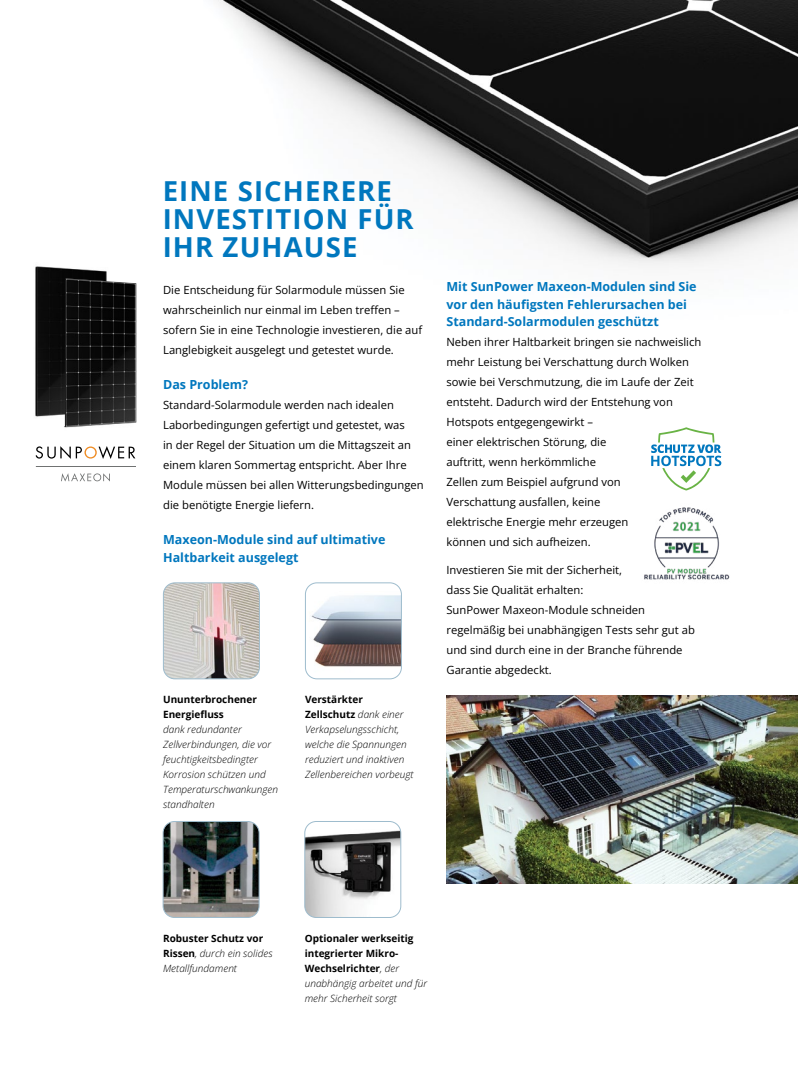
<style>
.page{position:relative;width:798px;height:1071px;background:#fff}
.page>*{position:absolute;margin:0;border:0;box-sizing:border-box;transform-origin:0 0}
.t1{font:700 27.5px/27.5px "Open Sans";letter-spacing:.04em;color:#0077be}
.t2{font:700 12.5px/17.5px "Open Sans";color:#0077be}
.t3{font:11.25px/20px "Open Sans";color:#000}
.t4{font:italic 10px/15px "Open Sans";color:#000}
.t5{font:700 10px/15px "Open Sans";color:#000}
.s1{font-weight:700;font-style:normal}
.s2{font-weight:400;font-style:italic}
</style>
<div class="page">
<img style="left:218px;top:0;width:579px;height:266px">
<img style="left:305px;top:822px;width:95px;height:95px">
<div style="left:304px;top:820px;width:97px;height:97px;border:1px solid #9ebccd;border-radius:12px"></div>
<img style="left:305px;top:582px;width:96px;height:96px">
<div style="left:305px;top:582px;width:96px;height:97px;border:1px solid #9ebccd;border-radius:12px"></div>
<img style="left:163px;top:822px;width:96px;height:95px">
<div style="left:163px;top:820px;width:96px;height:97px;border:1px solid #9ebccd;border-radius:12px"></div>
<img style="left:163px;top:584px;width:96px;height:94px">
<div style="left:163px;top:582px;width:97px;height:97px;border:1px solid #9ebccd;border-radius:12px"></div>
<img style="left:446px;top:695px;width:351px;height:187px">
<img style="left:35px;top:266px;width:72px;height:151px">
<img style="left:61px;top:278px;width:76px;height:150px">
<hr style="left:36px;top:465px;width:99px;height:1px;background:#707272">
<svg style="left:36px;top:446px;width:99px;height:13px"></svg>
<svg style="left:61px;top:473px;width:49px;height:8px"></svg>
<img style="left:644px;top:507px;width:86px;height:73px">
<svg style="left:651px;top:427px;width:70px;height:63px"></svg>
<h1 class="t1" style="left:163px;top:177px;width:252px">EINE SICHERERE<br>INVESTITION FÜR<br>IHR ZUHAUSE</h1>
<p class="t3" style="left:163px;top:279px;width:260px">Die Entscheidung für Solarmodule müssen Sie wahrscheinlich nur einmal im Leben treffen – sofern Sie in eine Technologie investieren, die auf Langlebigkeit ausgelegt und getestet wurde.</p>
<p class="t2" style="left:163px;top:375px;width:86px">Das Problem?</p>
<p class="t3" style="left:163px;top:394px;width:262px">Standard-Solarmodule werden nach idealen Laborbedingungen gefertigt und getestet, was<br>in der Regel der Situation um die Mittagszeit an einem klaren Sommertag entspricht. Aber Ihre Module müssen bei allen Witterungsbedingungen die benötigte Energie liefern.</p>
<p class="t2" style="left:163px;top:530px;width:224px">Maxeon-Module sind auf ultimative<br>Haltbarkeit ausgelegt</p>
<p class="t5" style="left:163px;top:691px;width:95px">Ununterbrochener<br>Energiefluss</p>
<p class="t4" style="left:163px;top:721px;width:116px">dank redundanter<br>Zellverbindungen, die vor feuchtigkeitsbedingter<br>Korrosion schützen und<br>Temperaturschwankungen standhalten</p>
<p class="t4" style="left:305px;top:691px;width:110px"><span class="s1">Verstärkter<br>Zellschutz</span> dank einer<br>Verkapselungsschicht, welche die Spannungen reduziert und inaktiven<br>Zellenbereichen vorbeugt</p>
<p class="t2" style="left:446px;top:277px;width:251px">Mit SunPower Maxeon-Modulen sind Sie vor den häufigsten Fehlerursachen bei<br>Standard-Solarmodulen geschützt</p>
<p class="t3" style="left:446px;top:332px;width:256px">Neben ihrer Haltbarkeit bringen sie nachweislich mehr Leistung bei Verschattung durch Wolken sowie bei Verschmutzung, die im Laufe der Zeit entsteht. Dadurch wird der Entstehung von Hotspots entgegengewirkt –<br>einer elektrischen Störung, die<br>auftritt, wenn herkömmliche<br>Zellen zum Beispiel aufgrund von<br>Verschattung ausfallen, keine<br>elektrische Energie mehr erzeugen<br>können und sich aufheizen.</p>
<p class="t3" style="left:446px;top:559px;width:250px">Investieren Sie mit der Sicherheit,<br>dass Sie Qualität erhalten:<br>SunPower Maxeon-Module schneiden regelmäßig bei unabhängigen Tests sehr gut ab und sind durch eine in der Branche führende Garantie abgedeckt.</p>
<p class="t4" style="left:163px;top:930px;width:111px"><span class="s1">Robuster Schutz vor<br>Rissen</span>, durch ein solides<br>Metallfundament</p>
<p class="t5" style="left:304px;top:930px;width:124px">Optionaler werkseitig integrierter Mikro-<br>Wechselrichter<span class="s2">, der unabhängig arbeitet und für mehr Sicherheit sorgt</span></p>
</div>
